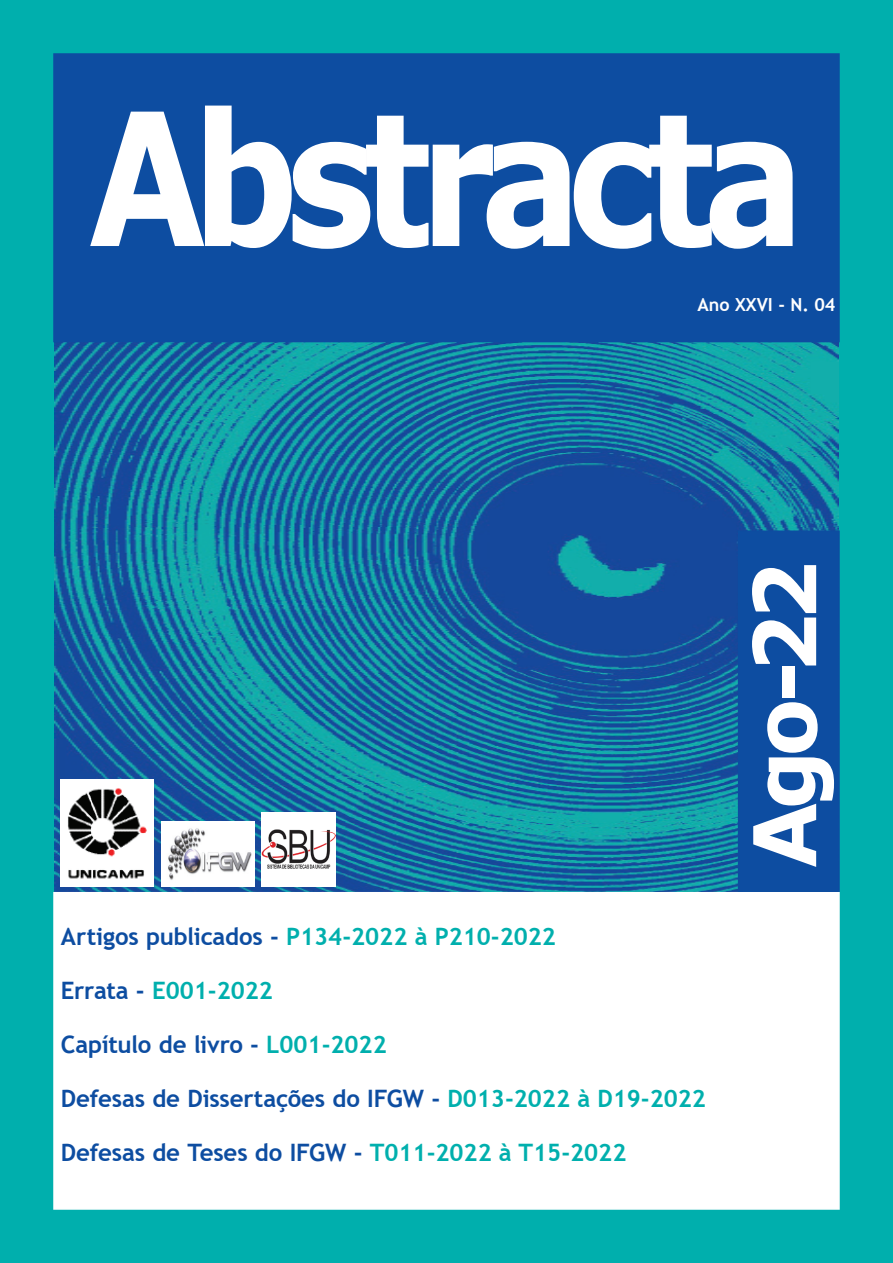
<style>
.page{position:relative;width:893px;height:1263px;background:#00afad}
.page>*{position:absolute;margin:0;border:0;box-sizing:border-box;transform-origin:0 0}
.t1{font:700 184.8px "Verdana";letter-spacing:-.085em;color:#fff;scale:.82 1}
.t2{font:700 86.55px "Verdana";color:#fff}
.t3{font:700 24px "Trebuchet MS";color:#0d4da1}
.t4{font:700 24px "Trebuchet MS";color:#00afad}
.t5{font:700 18px "Trebuchet MS";color:#fff}
.s1{color:#0d4da1}
.s2{color:#00afad}
</style>
<div class="page">
<img style="left:54px;top:342px;width:785px;height:550px">
<div style="left:53px;top:53px;width:787px;height:289px;background:#0d4da1;border:2px solid #0d4da1"></div>
<div style="left:53px;top:892px;width:787px;height:318px;background:#fff;border:2px solid #fff"></div>
<div style="left:738px;top:530px;width:102px;height:362px;background:#0d4da1;border:2px solid #0d4da1"></div>
<img style="left:162px;top:822px;width:92px;height:65px">
<img style="left:61px;top:779px;width:92px;height:107px">
<img style="left:261px;top:812px;width:75px;height:75px">
<h1 class="t1" style="left:88px;top:48px;width:875px">Abstracta</h1>
<p class="t5" style="left:697px;top:293px;width:140px">Ano XXVI - N. 04</p>
<p class="t4" style="left:61px;top:922px;width:497px"><span class="s1">Artigos publicados -</span> P134-2022 à P210-2022</p>
<p class="t4" style="left:61px;top:976px;width:213px"><span class="s1">Errata -</span> E001-2022</p>
<p class="t3" style="left:61px;top:1030px;width:327px">Capítulo de livro - <span class="s2">L001-2022</span></p>
<p class="t3" style="left:61px;top:1084px;width:646px">Defesas de Dissertações do IFGW - <span class="s2">D013-2022 à D19-2022</span></p>
<p class="t3" style="left:61px;top:1138px;width:567px">Defesas de Teses do IFGW - <span class="s2">T011-2022 à T15-2022</span></p>
<h2 class="t2" style="left:723px;top:868px;width:308px;rotate:-90deg">Ago-22</h2>
</div>
